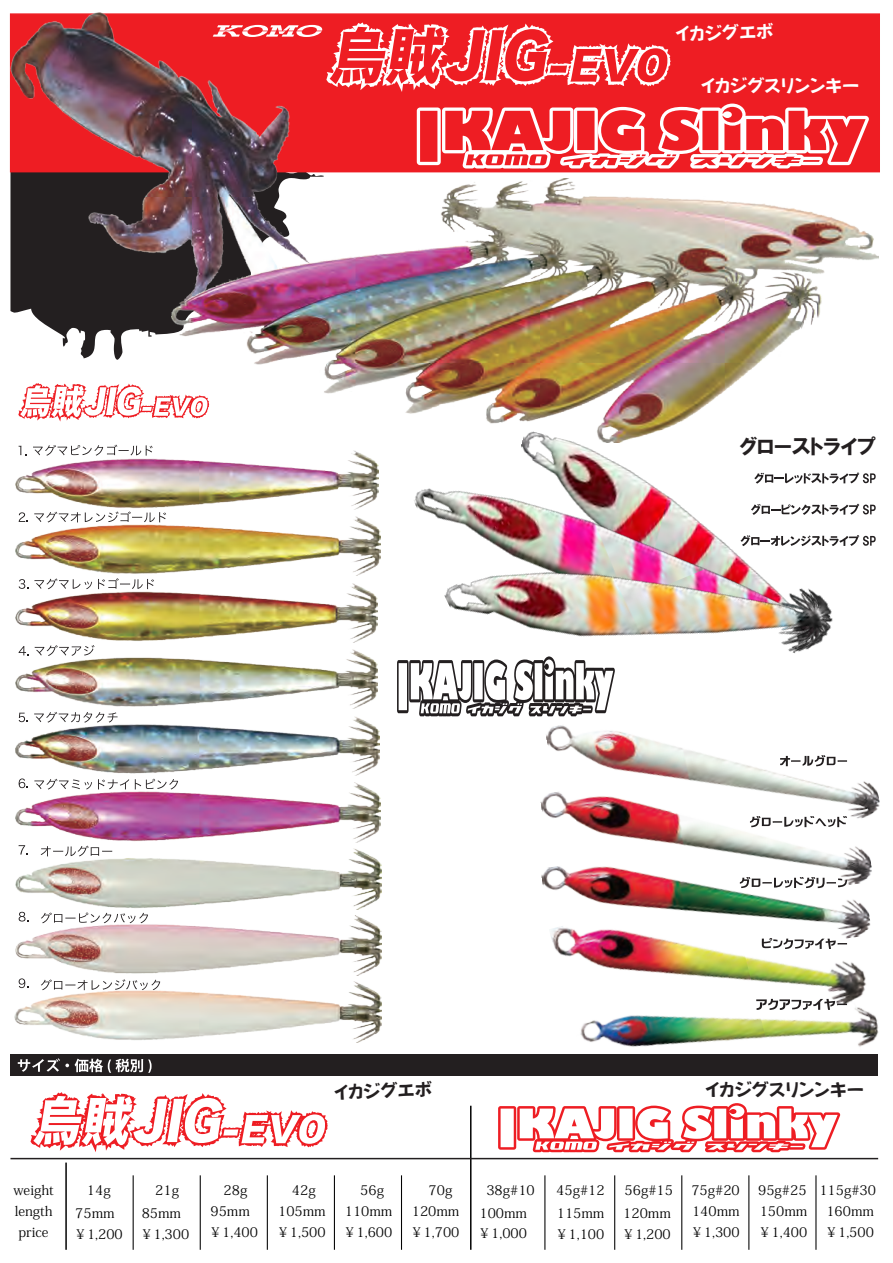
<style>
.page{position:relative;width:893px;height:1263px;background:#fff}
.page>*{position:absolute;margin:0;border:0;box-sizing:border-box;transform-origin:0 0}
.t1{font:21px "HGP Soei Kakugothic UB";color:#231f20}
.t2{font:18px "Yuyu Gothictai EGP Extra SJIS";color:#231f20}
.t3{font:18px "Yuyu Gothictai EGP Extra SJIS";color:#fff}
.t4{font:13.35px/21px "Koz Min Pro";color:#030303;text-align:center}
</style>
<div class="page">
<svg style="left:62px;top:172px;width:262px;height:188px"></svg>
<img style="left:549px;top:979px;width:330px;height:137px">
<div style="left:10px;top:13px;width:870px;height:159px;background:#ee1d23;border:2px solid #ee1d23"></div>
<svg style="left:315px;top:22px;width:356px;height:70px"></svg>
<img style="left:9px;top:12px;width:306px;height:327px">
<hr style="left:470px;top:1106px;width:1px;height:144px;background:#030303">
<div style="left:10px;top:1055px;width:868px;height:21px;background:#231f20"></div>
<svg style="left:18px;top:1058px;width:51px;height:14px"></svg>
<svg style="left:75px;top:1059px;width:77px;height:14px"></svg>
<hr style="left:614px;top:1175px;width:1px;height:75px;background:#030303">
<hr style="left:681px;top:1175px;width:1px;height:75px;background:#030303">
<hr style="left:748px;top:1175px;width:1px;height:75px;background:#030303">
<hr style="left:815px;top:1175px;width:1px;height:75px;background:#030303">
<hr style="left:65px;top:1162px;width:2px;height:88px;background:#030303">
<hr style="left:133px;top:1175px;width:1px;height:75px;background:#030303">
<hr style="left:200px;top:1175px;width:1px;height:75px;background:#030303">
<hr style="left:267px;top:1175px;width:1px;height:75px;background:#030303">
<hr style="left:334px;top:1175px;width:1px;height:75px;background:#030303">
<hr style="left:401px;top:1175px;width:1px;height:75px;background:#030303">
<hr style="left:544px;top:1175px;width:1px;height:75px;background:#030303">
<hr style="left:10px;top:1158px;width:868px;height:1px;background:#231f20">
<svg style="left:31px;top:1092px;width:297px;height:60px"></svg>
<svg style="left:498px;top:1103px;width:342px;height:49px"></svg>
<svg style="left:33px;top:445px;width:120px;height:5px"></svg>
<svg style="left:19px;top:512px;width:7px;height:5px"></svg>
<svg style="left:34px;top:511px;width:132px;height:6px"></svg>
<svg style="left:19px;top:579px;width:6px;height:4px"></svg>
<svg style="left:34px;top:578px;width:58px;height:5px"></svg>
<svg style="left:98px;top:578px;width:56px;height:5px"></svg>
<svg style="left:20px;top:646px;width:5px;height:4px"></svg>
<svg style="left:35px;top:645px;width:60px;height:5px"></svg>
<svg style="left:34px;top:712px;width:83px;height:4px"></svg>
<svg style="left:19px;top:778px;width:6px;height:4px"></svg>
<svg style="left:34px;top:779px;width:54px;height:3px"></svg>
<svg style="left:98px;top:779px;width:31px;height:3px"></svg>
<svg style="left:135px;top:779px;width:43px;height:3px"></svg>
<svg style="left:19px;top:845px;width:7px;height:4px"></svg>
<svg style="left:41px;top:846px;width:59px;height:3px"></svg>
<svg style="left:19px;top:912px;width:7px;height:4px"></svg>
<svg style="left:43px;top:912px;width:105px;height:4px"></svg>
<svg style="left:19px;top:978px;width:7px;height:4px"></svg>
<svg style="left:43px;top:979px;width:117px;height:3px"></svg>
<img style="left:15px;top:450px;width:364px;height:59px">
<img style="left:15px;top:517px;width:365px;height:59px">
<img style="left:15px;top:583px;width:363px;height:59px">
<img style="left:15px;top:650px;width:362px;height:59px">
<img style="left:15px;top:716px;width:365px;height:59px">
<img style="left:15px;top:782px;width:365px;height:60px">
<img style="left:15px;top:849px;width:366px;height:60px">
<img style="left:15px;top:916px;width:366px;height:59px">
<img style="left:15px;top:982px;width:366px;height:60px">
<img style="left:551px;top:930px;width:316px;height:49px">
<img style="left:540px;top:798px;width:331px;height:132px">
<img style="left:544px;top:781px;width:336px;height:101px">
<svg style="left:750px;top:816px;width:97px;height:11px"></svg>
<svg style="left:740px;top:877px;width:107px;height:11px"></svg>
<svg style="left:762px;top:938px;width:85px;height:11px"></svg>
<svg style="left:756px;top:999px;width:91px;height:11px"></svg>
<img style="left:171px;top:178px;width:707px;height:236px">
<svg style="left:417px;top:104px;width:452px;height:64px"></svg>
<img style="left:410px;top:362px;width:432px;height:355px">
<img style="left:442px;top:441px;width:406px;height:349px">
<svg style="left:751px;top:504px;width:125px;height:11px"></svg>
<svg style="left:740px;top:535px;width:136px;height:11px"></svg>
<svg style="left:754px;top:473px;width:122px;height:11px"></svg>
<svg style="left:18px;top:383px;width:191px;height:39px"></svg>
<svg style="left:397px;top:656px;width:218px;height:60px"></svg>
<h2 class="t3" style="left:675px;top:25px;width:100px;rotate:-2deg">イカジグエボ</h2>
<h2 class="t3" style="left:701px;top:76px;width:161px">イカジグスリンンキー</h2>
<h1 class="t1" style="left:739px;top:436px;width:138px">グローストライプ</h1>
<h2 class="t2" style="left:334px;top:1083px;width:100px;rotate:-2deg">イカジグエボ</h2>
<h2 class="t2" style="left:705px;top:1080px;width:161px">イカジグスリンンキー</h2>
<p class="t4" style="left:13px;top:1179px;width:42px;text-align:justify">weight length price</p>
<p class="t4" style="left:410px;top:1178px;width:51px;text-align:left;text-indent:18px">70g<br>120mm￥1,700</p>
<p class="t4" style="left:479px;top:1178px;width:57px;line-height:23px">38g#10<br>100mm</p>
<p class="t4" style="left:343px;top:1179px;width:51px;text-align:left;text-indent:17px">56g<br>110mm￥1,600</p>
<p class="t4" style="left:142px;top:1177px;width:41px;line-height:23.7px;text-align:right">21g<br>85mm</p>
<p class="t4" style="left:140px;top:1223px;width:51px">￥1,300</p>
<p class="t4" style="left:209px;top:1179px;width:51px">28g<br>95mm￥1,400</p>
<p class="t4" style="left:277px;top:1179px;width:51px">42g<br>105mm￥1,500</p>
<p class="t4" style="left:75px;top:1177px;width:41px;line-height:23.7px">14g<br>75mm</p>
<p class="t4" style="left:74px;top:1223px;width:51px">￥1,200</p>
<p class="t4" style="left:478px;top:1222px;width:51px">￥1,000</p>
<p class="t4" style="left:556px;top:1177px;width:50px;line-height:23.7px;text-align:left">45g#12<br>115mm</p>
<p class="t4" style="left:555px;top:1223px;width:51px">￥1,100</p>
<p class="t4" style="left:623px;top:1177px;width:51px;line-height:23.7px;text-align:left">56g#15<br>120mm</p>
<p class="t4" style="left:622px;top:1223px;width:51px">￥1,200</p>
<p class="t4" style="left:690px;top:1179px;width:51px;text-align:justify">75g#20<br>140mm￥1,300</p>
<p class="t4" style="left:758px;top:1179px;width:51px;text-align:justify">95g#25<br>150mm￥1,400</p>
<p class="t4" style="left:819px;top:1179px;width:58px">115g#30<br>160mm￥1,500</p>
</div>
